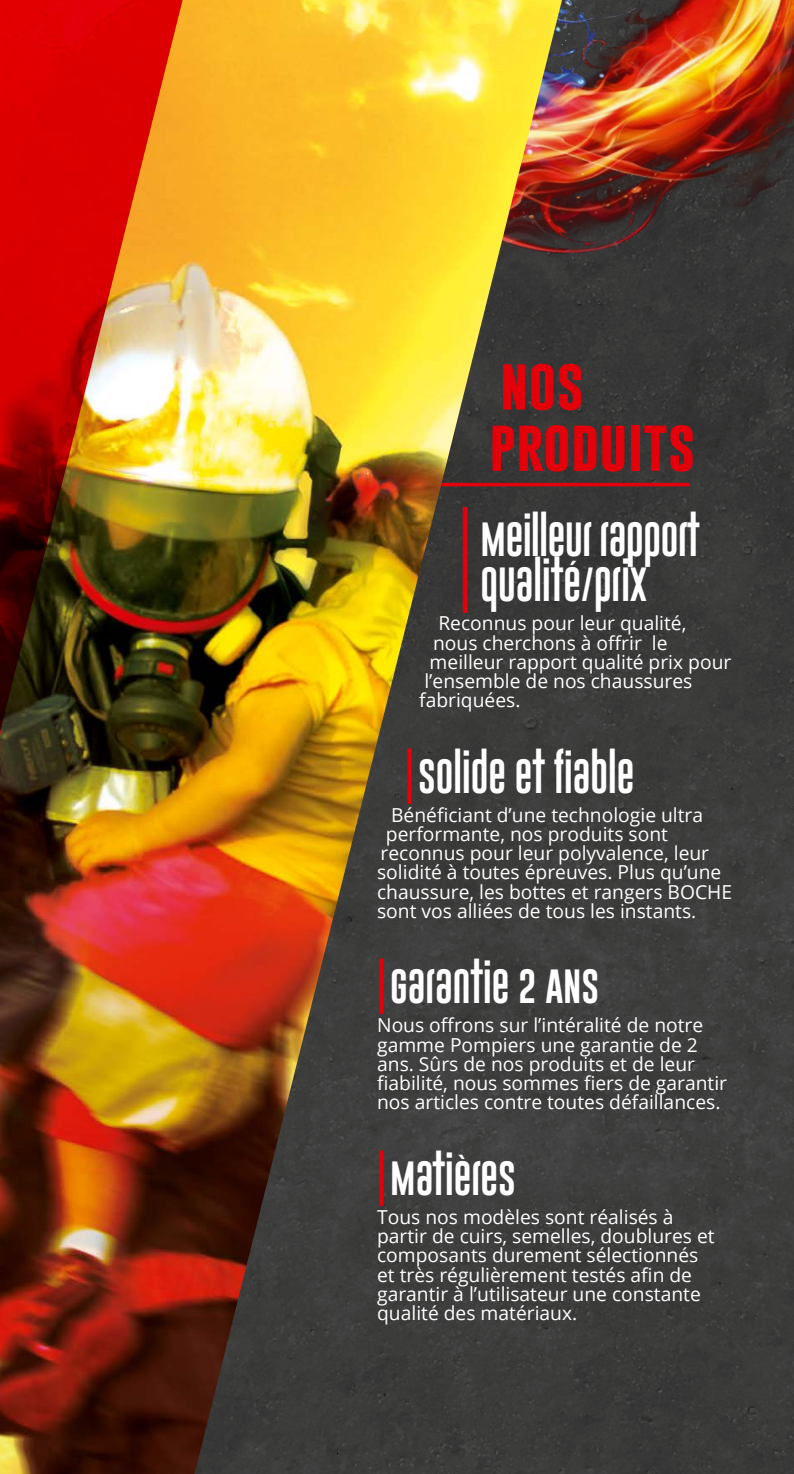
<style>
.page{position:relative;width:794px;height:1474px;background:#fff}
.page>*{position:absolute;margin:0;border:0;box-sizing:border-box;transform-origin:0 0}
.t1{font:66.85px "Gobold Uplow";color:#e3000b;scale:.62 1}
.t2{font:700 52.5px/61.2px "Gobold";color:#e3000b}
.t3{font:35px/45.5px "Gobold Uplow";color:#fff}
.t4{font:19.25px/19.2px "Open Sans";color:#fff}
.s1{color:#e3000b}
</style>
<div class="page">
<div style="left:186px;top:0;width:608px;height:1473px;background:#3a3a39"></div>
<hr style="left:303px;top:483px;width:387px;height:3px;background:#e3000b">
<img style="left:562px;top:0;width:232px;height:333px">
<img style="left:0;top:0;width:562px;height:1473px">
<img style="left:0;top:0;width:186px;height:888px">
<h2 class="t2" style="left:489px;top:353px;width:208px">NOS<br>PRODUITS</h2>
<h1 class="t1" style="left:460px;top:507px;width:18px">|</h1>
<h3 class="t3" style="left:480px;top:516px;width:221px">MEILLEUR RAPPORT<br>QUALITÉ/PRIX</h3>
<p class="t4" style="left:438px;top:613px;width:249px">Reconnus pour leur qualité,</p>
<p class="t4" style="left:433px;top:632px;width:236px">nous cherchons à offrir le</p>
<p class="t4" style="left:429px;top:651px;width:303px">meilleur rapport qualité prix pour</p>
<p class="t4" style="left:424px;top:671px;width:269px">l’ensemble de nos chaussures</p>
<p class="t4" style="left:419px;top:690px;width:103px">fabriquées.</p>
<h3 class="t3" style="left:405px;top:753px;width:231px"><span class="s1">|</span>SOLIDE ET FIABLE</h3>
<p class="t4" style="left:391px;top:804px;width:313px">Bénéficiant d’une technologie ultra</p>
<p class="t4" style="left:386px;top:823px;width:284px">performante, nos produits sont</p>
<p class="t4" style="left:380px;top:843px;width:330px">reconnus pour leur polyvalence, leur</p>
<p class="t4" style="left:377px;top:862px;width:346px">solidité à toutes épreuves. Plus qu’une</p>
<p class="t4" style="left:377px;top:881px;width:356px">chaussure, les bottes et rangers BOCHE</p>
<p class="t4" style="left:377px;top:900px;width:321px">sont vos alliées de tous les instants.</p>
<h3 class="t3" style="left:377px;top:963px;width:224px"><span class="s1">|</span>GARANTIE 2 ANS</h3>
<p class="t4" style="left:377px;top:1015px;width:351px">Nous offrons sur l’intéralité de notre gamme Pompiers une garantie de 2 ans. Sûrs de nos produits et de leur fiabilité, nous sommes fiers de garantir nos articles contre toutes défaillances.</p>
<h3 class="t3" style="left:377px;top:1155px;width:140px"><span class="s1">|</span>MATIÈRES</h3>
<p class="t4" style="left:377px;top:1206px;width:339px">Tous nos modèles sont réalisés à partir de cuirs, semelles, doublures et composants durement sélectionnés et très régulièrement testés afin de garantir à l’utilisateur une constante qualité des matériaux.</p>
</div>
